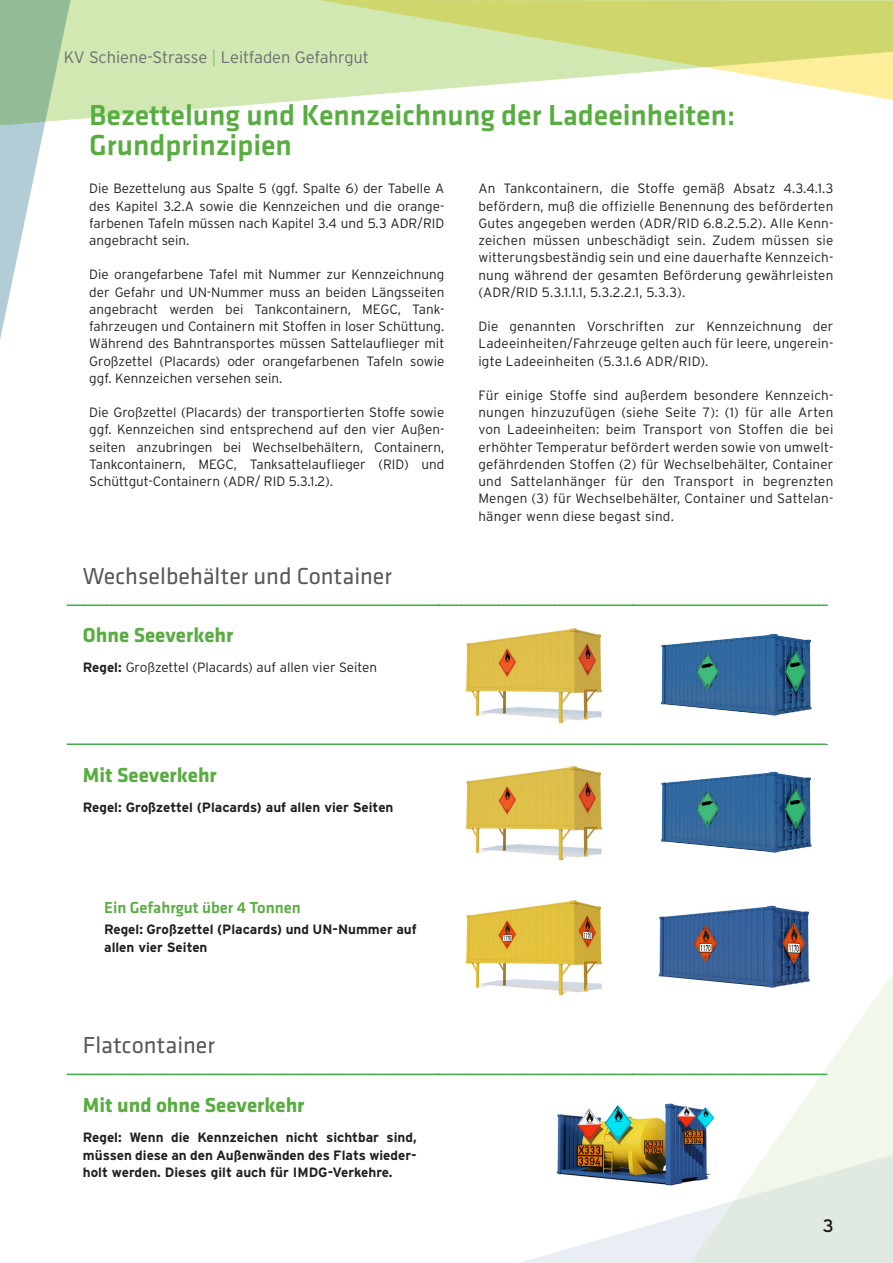
<style>
.page{position:relative;width:893px;height:1263px;background:#fff}
.page>*{position:absolute;margin:0;border:0;box-sizing:border-box;transform-origin:0 0}
.T1{font:500 30px/30px "Klavika";color:#58ad41}
.T2{font:24px "Klavika";color:#57585a}
.T3{font:700 21px "Klavika";color:#58ad41}
.t1{font:18px "Interstate";color:#231f20}
.t2{font:300 16.5px "Interstate";color:#6c6d70}
.T4{font:500 16.5px "Klavika";color:#58ad41}
.BODY_OK{font:300 13.5px/17.2px "Interstate";color:#231f20;text-align:justify}
.BODY_OK-2{font:700 13.5px/17.2px "Interstate";color:#231f20}
.s1{color:#8bc171}
.s2{font-weight:700}
</style>
<div class="page">
<svg style="left:0;top:125px;width:45px;height:215px"></svg>
<svg style="left:0;top:0;width:319px;height:125px;background:#cae2b4"></svg>
<svg style="left:319px;top:0;width:574px;height:100px"></svg>
<svg style="left:84px;top:974px;width:809px;height:289px"></svg>
<img style="left:465px;top:628px;width:137px;height:96px">
<img style="left:661px;top:633px;width:151px;height:83px">
<img style="left:465px;top:766px;width:137px;height:95px">
<img style="left:661px;top:771px;width:151px;height:82px">
<img style="left:453px;top:900px;width:175px;height:101px">
<img style="left:648px;top:905px;width:175px;height:96px">
<img style="left:546px;top:1090px;width:175px;height:108px">
<hr style="left:67px;top:1073px;width:759px;height:2px;background:#40ae49">
<hr style="left:67px;top:743px;width:759px;height:2px;background:#40ae49">
<hr style="left:67px;top:604px;width:759px;height:2px;background:#40ae49">
<p class="t2" style="left:64px;top:48px;width:307px">KV Schiene-Strasse <span class="s1">|</span> Leitfaden Gefahrgut</p>
<p class="T1" style="left:89px;top:100px;width:647px">Bezettelung und Kennzeichnung der Ladeeinheiten:<br>Grundprinzipien</p>
<p class="BODY_OK" style="left:89px;top:180px;width:357px">Die Bezettelung aus Spalte 5 (ggf. Spalte 6) der Tabelle A des Kapitel 3.2.A sowie die Kennzeichen und die orange&shy;farbenen Tafeln müssen nach Kapitel 3.4 und 5.3 ADR/RID angebracht sein.</p>
<p class="BODY_OK" style="left:89px;top:266px;width:357px">Die orangefarbene Tafel mit Nummer zur Kennzeichnung der Gefahr und UN-Nummer muss an beiden Längsseiten angebracht werden bei Tankcontainern, MEGC, Tank&shy;fahrzeugen und Containern mit Stoffen in loser Schüttung.<br>Während des Bahntransportes müssen Sattelauflieger mit Großzettel (Placards) oder orangefarbenen Tafeln sowie ggf. Kennzeichen versehen sein.</p>
<p class="BODY_OK" style="left:89px;top:404px;width:357px">Die Großzettel (Placards) der transportierten Stoffe sowie ggf. Kennzeichen sind entsprechend auf den vier Außen&shy;seiten anzubringen bei Wechselbehältern, Containern, Tankcontainern, MEGC, Tanksattelauflieger (RID) und Schüttgut-Containern (ADR/ RID 5.3.1.2).</p>
<p class="BODY_OK" style="left:478px;top:180px;width:357px">An Tankcontainern, die Stoffe gemäß Absatz 4.3.4.1.3 befördern, muß die offizielle Benennung des beförderten Gutes angegeben werden (ADR/RID 6.8.2.5.2). Alle Kenn&shy;zeichen müssen unbeschädigt sein. Zudem müssen sie witterungsbeständig sein und eine dauerhafte Kennzeich&shy;nung während der gesamten Beförderung gewährleisten (ADR/RID 5.3.1.1.1, 5.3.2.2.1, 5.3.3).</p>
<p class="BODY_OK" style="left:478px;top:318px;width:357px">Die genannten Vorschriften zur Kennzeichnung der Ladeeinheiten/Fahrzeuge gelten auch für leere, ungerein&shy;igte Ladeeinheiten (5.3.1.6 ADR/RID).</p>
<p class="BODY_OK" style="left:478px;top:386px;width:357px">Für einige Stoffe sind außerdem besondere Kennzeich&shy;nungen hinzuzufügen (siehe Seite 7): (1) für alle Arten von Ladeeinheiten: beim Transport von Stoffen die bei erhöhter Temperatur befördert werden sowie von umwelt&shy;gefährdenden Stoffen (2) für Wechselbehälter, Container und Sattelanhänger für den Transport in begrenzten Mengen (3) für Wechselbehälter, Container und Sattelan&shy;hänger wenn diese begast sind.</p>
<p class="T2" style="left:83px;top:563px;width:310px">Wechselbehälter und Container</p>
<p class="T3" style="left:83px;top:624px;width:152px">Ohne Seeverkehr</p>
<p class="BODY_OK" style="left:83px;top:659px;width:296px"><span class="s2">Regel:</span> Großzettel (Placards) auf allen vier Seiten</p>
<p class="T3" style="left:83px;top:763px;width:135px">Mit Seeverkehr</p>
<p class="BODY_OK-2" style="left:83px;top:798px;width:312px">Regel: Großzettel (Placards) auf allen vier Seiten</p>
<p class="T4" style="left:104px;top:898px;width:198px">Ein Gefahrgut über 4 Tonnen</p>
<p class="BODY_OK-2" style="left:104px;top:921px;width:314px">Regel: Großzettel (Placards) und UN-Nummer auf allen vier Seiten</p>
<p class="T2" style="left:83px;top:1032px;width:133px">Flatcontainer</p>
<p class="T3" style="left:83px;top:1094px;width:223px">Mit und ohne Seeverkehr</p>
<p class="BODY_OK-2" style="left:83px;top:1129px;width:335px;text-align:justify">Regel: Wenn die Kennzeichen nicht sichtbar sind, müssen diese an den Außenwänden des Flats wieder&shy;holt werden. Dieses gilt auch für IMDG-Verkehre.</p>
<h3 class="t1" style="left:823px;top:1215px;width:13px">3</h3>
</div>
